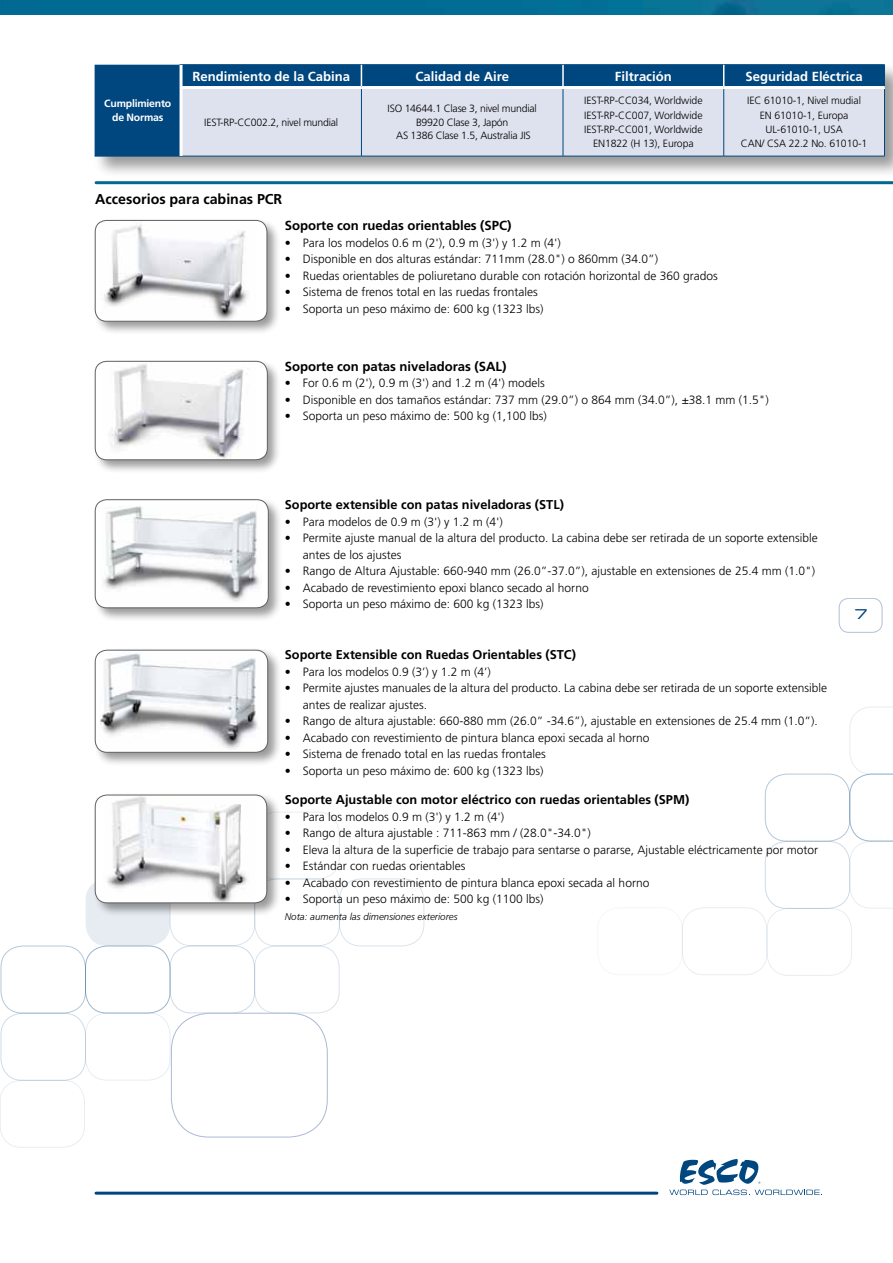
<style>
.page{position:relative;width:893px;height:1263px;background:#fff}
.page>*{position:absolute;margin:0;border:0;box-sizing:border-box;transform-origin:0 0}
.t1{font:700 14.25px "Frutiger LT Std";color:#000}
.t2{font:13.5px "Eurostile LT Std Ex 2";color:#00467f}
.t3{font:700 13.2px "Frutiger LT Std";color:#000}
.t4{font:700 13.2px "Frutiger LT Std";color:#fff}
.t5{font:700 12.75px "Frutiger LT Std";color:#000}
.t6{font:300 12px/16.5px "Frutiger LT Std";color:#000}
.t7{font:300 10.5px/14.2px "Frutiger LT Std";letter-spacing:-.01em;color:#000;text-align:center}
.t8{font:700 10.5px/14.2px "Frutiger LT Std";letter-spacing:-.02em;color:#fff;text-align:center}
.t9{font:italic 300 9.75px "Frutiger LT Std";color:#000}
</style>
<div class="page">
<svg style="left:669px;top:1159px;width:153px;height:36px"></svg>
<hr style="left:96px;top:1192px;width:561px;height:3px;background:#00467f">
<img style="left:0;top:0;width:893px;height:15px">
<div style="left:839px;top:598px;width:43px;height:34px;border:1px solid #9dafce;border-radius:10px"></div>
<div style="left:767px;top:908px;width:85px;height:68px;border:1px solid #00467f;border-radius:22px"></div>
<div style="left:682px;top:907px;width:85px;height:68px;border:1px solid #00467f;border-radius:22px"></div>
<div style="left:765px;top:774px;width:85px;height:67px;border:1px solid #00467f;border-radius:22px"></div>
<div style="left:765px;top:841px;width:85px;height:68px;border:1px solid #00467f;border-radius:22px"></div>
<svg style="left:849px;top:707px;width:44px;height:201px"></svg>
<div style="left:597px;top:907px;width:86px;height:68px;border:1px solid #00467f;border-radius:22px"></div>
<div style="left:254px;top:945px;width:86px;height:68px;border:1px solid #00467f;border-radius:22px"></div>
<div style="left:170px;top:945px;width:85px;height:68px;border:1px solid #00467f;border-radius:22px"></div>
<div style="left:170px;top:878px;width:85px;height:68px;border:1px solid #00467f;border-radius:22px"></div>
<div style="left:85px;top:1013px;width:85px;height:67px;border:1px solid #00467f;border-radius:22px"></div>
<div style="left:85px;top:946px;width:85px;height:67px;border:1px solid #00467f;border-radius:22px"></div>
<div style="left:1px;top:946px;width:85px;height:67px;border:1px solid #00467f;border-radius:22px"></div>
<div style="left:1px;top:1013px;width:85px;height:68px;border:1px solid #00467f;border-radius:22px"></div>
<div style="left:86px;top:879px;width:84px;height:67px;background:#e6ecf2;border-radius:22px"></div>
<div style="left:339px;top:878px;width:85px;height:68px;border:1px solid #00467f;border-radius:22px"></div>
<div style="left:254px;top:812px;width:86px;height:67px;border:1px solid #00467f;border-radius:22px"></div>
<div style="left:254px;top:878px;width:86px;height:68px;border:1px solid #00467f;border-radius:22px"></div>
<div style="left:0;top:1080px;width:85px;height:68px;border:1px solid #00467f;border-radius:22px"></div>
<svg style="left:0;top:1094px;width:1px;height:38px"></svg>
<div style="left:171px;top:1013px;width:156px;height:124px;border:1px solid #abb9d5;border-radius:38px"></div>
<div style="left:93px;top:359px;width:189px;height:115px;background:#000;opacity:.4"></div>
<div style="left:95px;top:361px;width:172px;height:99px;background:#fff;border-radius:12px"></div>
<img style="left:102px;top:361px;width:142px;height:99px">
<div style="left:95px;top:361px;width:173px;height:99px;border:1px solid #5f6062;border-radius:12px"></div>
<div style="left:93px;top:218px;width:188px;height:118px;background:#000;opacity:.4"></div>
<div style="left:95px;top:220px;width:172px;height:101px;background:#fff;border-radius:11px"></div>
<img style="left:100px;top:221px;width:147px;height:100px">
<div style="left:95px;top:220px;width:172px;height:101px;border:1px solid #5f6062;border-radius:11px"></div>
<div style="left:93px;top:497px;width:190px;height:125px;background:#000;opacity:.4"></div>
<div style="left:95px;top:500px;width:173px;height:108px;background:#fff;border-radius:12px"></div>
<img style="left:103px;top:506px;width:156px;height:96px">
<div style="left:95px;top:499px;width:174px;height:109px;border:1px solid #5f6062;border-radius:12px"></div>
<div style="left:93px;top:648px;width:189px;height:118px;background:#000;opacity:.4"></div>
<div style="left:95px;top:650px;width:173px;height:102px;background:#fff;border-radius:12px"></div>
<img style="left:100px;top:652px;width:158px;height:98px">
<div style="left:95px;top:650px;width:173px;height:102px;border:1px solid #5f6062;border-radius:12px"></div>
<div style="left:93px;top:792px;width:188px;height:125px;background:#000;opacity:.4"></div>
<div style="left:95px;top:795px;width:172px;height:108px;background:#fff;border-radius:12px"></div>
<img style="left:107px;top:797px;width:140px;height:104px">
<div style="left:95px;top:795px;width:172px;height:108px;border:1px solid #5f6062;border-radius:12px"></div>
<div style="left:93px;top:63px;width:800px;height:116px;background:#000;opacity:.4"></div>
<div style="left:95px;top:65px;width:789px;height:91px;background:#00467f"></div>
<div style="left:183px;top:89px;width:701px;height:67px;background:#dee2ee"></div>
<hr style="left:95px;top:156px;width:86px;height:1px;background:#00467f">
<hr style="left:181px;top:156px;width:180px;height:1px;background:#00467f">
<hr style="left:361px;top:156px;width:202px;height:1px;background:#00467f">
<hr style="left:361px;top:89px;width:1px;height:67px;background:#00467f">
<hr style="left:563px;top:89px;width:1px;height:67px;background:#00467f">
<hr style="left:723px;top:89px;width:1px;height:67px;background:#00467f">
<hr style="left:884px;top:89px;width:1px;height:67px;background:#00467f">
<hr style="left:563px;top:156px;width:161px;height:1px;background:#00467f">
<hr style="left:180px;top:64px;width:181px;height:1px;background:#00467f">
<hr style="left:180px;top:86px;width:181px;height:3px;background:#fff">
<hr style="left:724px;top:156px;width:161px;height:1px;background:#00467f">
<hr style="left:724px;top:64px;width:161px;height:1px;background:#00467f">
<svg style="left:884px;top:65px;width:1px;height:21px"></svg>
<hr style="left:724px;top:86px;width:161px;height:3px;background:#fff">
<hr style="left:361px;top:64px;width:202px;height:1px;background:#00467f">
<hr style="left:563px;top:64px;width:161px;height:1px;background:#00467f">
<svg style="left:361px;top:65px;width:1px;height:21px"></svg>
<hr style="left:562px;top:65px;width:2px;height:21px;background:#fff">
<svg style="left:723px;top:65px;width:1px;height:21px"></svg>
<hr style="left:361px;top:86px;width:202px;height:3px;background:#fff">
<hr style="left:563px;top:86px;width:161px;height:3px;background:#fff">
<hr style="left:180px;top:65px;width:3px;height:21px;background:#fff">
<hr style="left:180px;top:89px;width:3px;height:67px;background:#fff">
<hr style="left:96px;top:181px;width:797px;height:3px;background:#006990">
<p class="t8" style="left:104px;top:96px;width:69px">Cumplimiento de Normas</p>
<p class="t4" style="left:192px;top:69px;width:159px">Rendimiento de la Cabina</p>
<p class="t4" style="left:415px;top:69px;width:95px">Calidad de Aire</p>
<p class="t4" style="left:615px;top:69px;width:58px">Filtración</p>
<p class="t4" style="left:745px;top:69px;width:119px">Seguridad Eléctrica</p>
<p class="t7" style="left:204px;top:115px;width:136px">IEST-RP-CC002.2, nivel mundial</p>
<p class="t7" style="left:388px;top:102px;width:151px;line-height:13.5px">ISO 14644.1 Clase 3, nivel mundial<br>B9920 Clase 3, Japón<br>AS 1386 Clase 1.5, Australia JIS</p>
<p class="t7" style="left:584px;top:94px;width:120px">IEST-RP-CC034, Worldwide<br>IEST-RP-CC007, Worldwide<br>IEST-RP-CC001, Worldwide<br>EN1822 (H 13), Europa</p>
<p class="t7" style="left:741px;top:94px;width:128px">IEC 61010-1, Nivel mudial<br>EN 61010-1, Europa<br>UL-61010-1, USA<br>CAN/ CSA 22.2 No. 61010-1</p>
<p class="t1" style="left:95px;top:191px;width:189px">Accesorios para cabinas PCR</p>
<p class="t3" style="left:285px;top:218px;width:228px">Soporte con ruedas orientables (SPC)</p>
<p class="t6" style="left:285px;top:234px;width:278px">• Para los modelos 0.6 m (2'), 0.9 m (3') y 1.2 m (4')</p>
<p class="t6" style="left:285px;top:251px;width:375px">• Disponible en dos alturas estándar: 711mm (28.0") o 860mm (34.0”)</p>
<p class="t6" style="left:285px;top:267px;width:435px">• Ruedas orientables de poliuretano durable con rotación horizontal de 360 grados</p>
<p class="t6" style="left:285px;top:284px;width:254px">• Sistema de frenos total en las ruedas frontales</p>
<p class="t6" style="left:285px;top:300px;width:260px">• Soporta un peso máximo de: 600 kg (1323 lbs)</p>
<p class="t3" style="left:285px;top:359px;width:223px">Soporte con patas niveladoras (SAL)</p>
<p class="t6" style="left:285px;top:375px;width:262px">• For 0.6 m (2'), 0.9 m (3') and 1.2 m (4') models</p>
<p class="t6" style="left:285px;top:392px;width:486px">• Disponible en dos tamaños estándar: 737 mm (29.0”) o 864 mm (34.0”), ±38.1 mm (1.5")</p>
<p class="t6" style="left:285px;top:408px;width:264px">• Soporta un peso máximo de: 500 kg (1,100 lbs)</p>
<p class="t5" style="left:285px;top:497px;width:281px">Soporte extensible con patas niveladoras (STL)</p>
<p class="t6" style="left:285px;top:513px;width:220px">• Para modelos de 0.9 m (3') y 1.2 m (4')</p>
<p class="t6" style="left:303px;top:530px;width:516px;text-indent:-18px">• Permite ajuste manual de la altura del producto. La cabina debe ser retirada de un soporte extensible antes de los ajustes</p>
<p class="t6" style="left:285px;top:563px;width:532px">• Rango de Altura Ajustable: 660-940 mm (26.0”-37.0”), ajustable en extensiones de 25.4 mm (1.0")</p>
<p class="t6" style="left:285px;top:579px;width:306px">• Acabado de revestimiento epoxi blanco secado al horno</p>
<p class="t6" style="left:285px;top:596px;width:260px">• Soporta un peso máximo de: 600 kg (1323 lbs)</p>
<p class="t5" style="left:285px;top:647px;width:293px">Soporte Extensible con Ruedas Orientables (STC)</p>
<p class="t6" style="left:285px;top:664px;width:208px">• Para los modelos 0.9 (3’) y 1.2 m (4’)</p>
<p class="t6" style="left:303px;top:680px;width:526px;text-indent:-18px">• Permite ajustes manuales de la altura del producto. La cabina debe ser retirada de un soporte extensible antes de realizar ajustes.</p>
<p class="t6" style="left:285px;top:713px;width:534px">• Rango de altura ajustable: 660-880 mm (26.0” -34.6”), ajustable en extensiones de 25.4 mm (1.0”).</p>
<p class="t6" style="left:285px;top:730px;width:366px">• Acabado con revestimiento de pintura blanca epoxi secada al horno</p>
<p class="t6" style="left:285px;top:746px;width:262px">• Sistema de frenado total en las ruedas frontales</p>
<p class="t6" style="left:285px;top:763px;width:260px">• Soporta un peso máximo de: 600 kg (1323 lbs)</p>
<p class="t5" style="left:285px;top:792px;width:406px">Soporte Ajustable con motor eléctrico con ruedas orientables (SPM)</p>
<p class="t6" style="left:285px;top:809px;width:221px">• Para los modelos 0.9 m (3') y 1.2 m (4')</p>
<p class="t6" style="left:285px;top:825px;width:308px">• Rango de altura ajustable : 711-863 mm / (28.0"-34.0")</p>
<p class="t6" style="left:285px;top:842px;width:535px">• Eleva la altura de la superficie de trabajo para sentarse o pararse, Ajustable eléctricamente por motor</p>
<p class="t6" style="left:285px;top:858px;width:182px">• Estándar con ruedas orientables</p>
<p class="t6" style="left:285px;top:875px;width:366px">• Acabado con revestimiento de pintura blanca epoxi secada al horno</p>
<p class="t6" style="left:285px;top:891px;width:260px">• Soporta un peso máximo de: 500 kg (1100 lbs)</p>
<p class="t9" style="left:285px;top:911px;width:174px">Nota: aumenta las dimensiones exteriores</p>
<p class="t2" style="left:854px;top:605px;width:15px">7</p>
</div>
